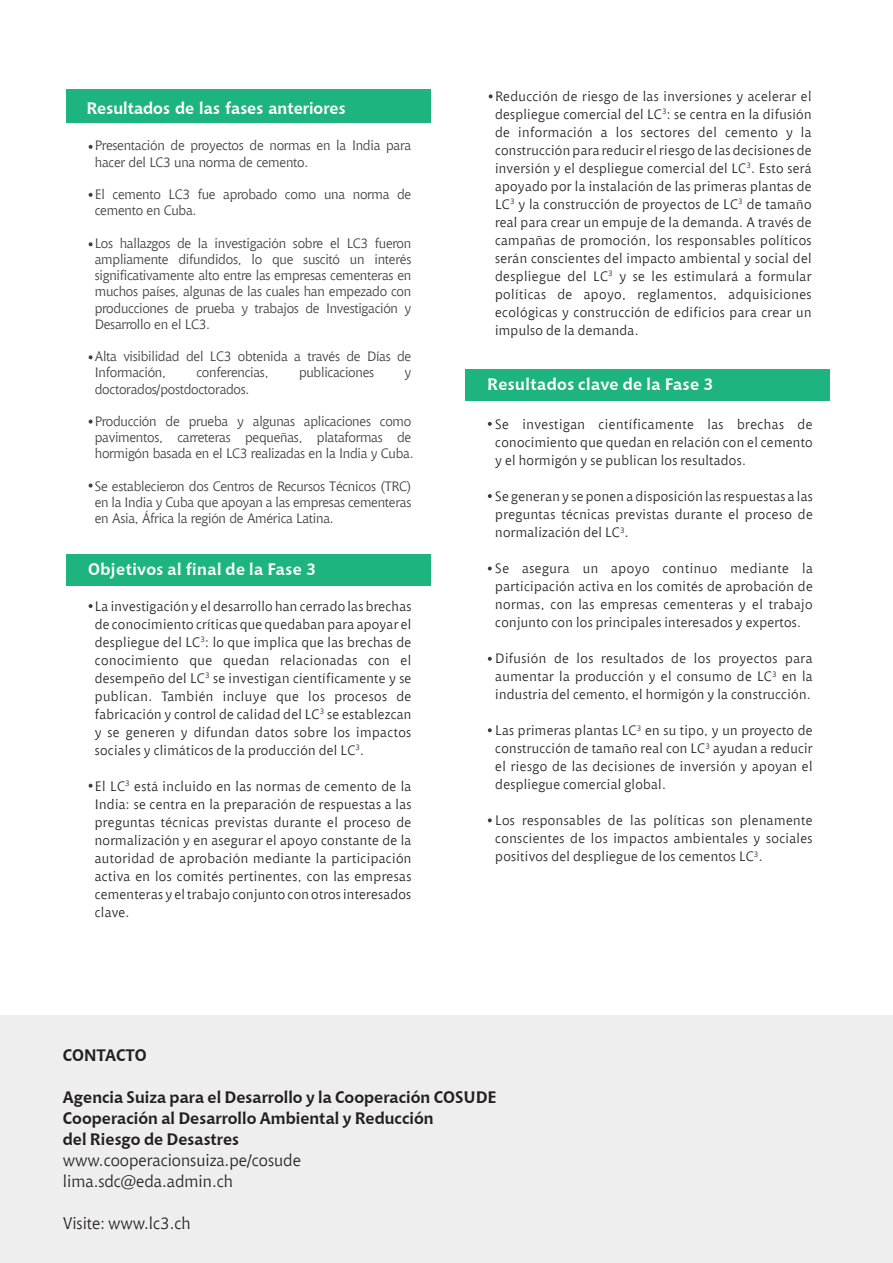
<style>
.page{position:relative;width:893px;height:1263px;background:#fff}
.page>*{position:absolute;margin:0;border:0;box-sizing:border-box;transform-origin:0 0}
.t1{font:700 16.5px/21px "Chianti BT";color:#231f20}
.t2{font:16.5px/21px "Chianti BT";color:#231f20}
.t3{font:700 16.5px "Chianti BT";letter-spacing:.025em;color:#fff}
.t4{font:700 16.5px "Chianti BT";color:#fff}
.t5{font:13.5px/18px "Chianti BT";letter-spacing:.025em;color:#231f20;text-align:justify}
.t6{font:13.5px/16.2px "Chianti BT";letter-spacing:-.02em;color:#3e3e3f}
</style>
<div class="page">
<div style="left:0;top:1015px;width:893px;height:248px;background:#eeeeef"></div>
<div style="left:66px;top:89px;width:365px;height:34px;background:#1db480"></div>
<div style="left:465px;top:369px;width:365px;height:32px;background:#1db480"></div>
<svg style="left:89px;top:145px;width:4px;height:4px"></svg>
<svg style="left:89px;top:193px;width:4px;height:4px"></svg>
<svg style="left:89px;top:242px;width:4px;height:4px"></svg>
<div style="left:66px;top:554px;width:365px;height:32px;background:#1db480"></div>
<svg style="left:89px;top:355px;width:4px;height:4px"></svg>
<svg style="left:89px;top:420px;width:4px;height:4px"></svg>
<svg style="left:89px;top:483px;width:4px;height:4px"></svg>
<svg style="left:89px;top:604px;width:4px;height:4px"></svg>
<svg style="left:89px;top:784px;width:4px;height:4px"></svg>
<svg style="left:488px;top:422px;width:4px;height:4px"></svg>
<svg style="left:488px;top:494px;width:4px;height:4px"></svg>
<svg style="left:488px;top:566px;width:4px;height:4px"></svg>
<svg style="left:488px;top:657px;width:4px;height:4px"></svg>
<svg style="left:488px;top:728px;width:4px;height:4px"></svg>
<svg style="left:488px;top:818px;width:4px;height:4px"></svg>
<svg style="left:489px;top:94px;width:4px;height:4px"></svg>
<p class="t4" style="left:87px;top:99px;width:261px">Resultados de las fases anteriores</p>
<p class="t6" style="left:95px;top:138px;width:318px">Presentación de proyectos de normas en la India para hacer del LC3 una norma de cemento.</p>
<p class="t6" style="left:95px;top:186px;width:318px">El cemento LC3 fue aprobado como una norma de cemento en Cuba.</p>
<p class="t6" style="left:95px;top:235px;width:318px;text-align:justify">Los hallazgos de la investigación sobre el LC3 fueron ampliamente difundidos, lo que suscitó un interés significativamente alto entre las empresas cementeras en muchos países, algunas de las cuales han empezado con producciones de prueba y trabajos de Investigación y Desarrollo en el LC3.</p>
<p class="t6" style="left:95px;top:348px;width:318px">Alta visibilidad del LC3 obtenida a través de Días de<br>Información,</p>
<p class="t6" style="left:196px;top:364px;width:74px">conferencias,</p>
<p class="t6" style="left:299px;top:364px;width:77px">publicaciones</p>
<p class="t6" style="left:405px;top:364px;width:8px">y</p>
<p class="t6" style="left:95px;top:381px;width:156px">doctorados/postdoctorados.</p>
<p class="t6" style="left:95px;top:413px;width:320px">Producción de prueba y algunas aplicaciones como pavimentos, carreteras pequeñas, plataformas de hormigón basada en el LC3 realizadas en la India y Cuba.</p>
<p class="t6" style="left:95px;top:478px;width:318px;text-align:justify">Se establecieron dos Centros de Recursos Técnicos (TRC) en la India y Cuba que apoyan a las empresas cementeras en Asia, África la región de América Latina.</p>
<p class="t3" style="left:88px;top:559px;width:230px">Objetivos al final de la Fase 3</p>
<p class="t5" style="left:95px;top:597px;width:318px">La investigación y el desarrollo han cerrado las brechas de conocimiento críticas que quedaban para apoyar el despliegue del LC<sup>3</sup>: lo que implica que las brechas de conocimiento que quedan relacionadas con el desempeño del LC<sup>3</sup> se investigan científicamente y se publican. También incluye que los procesos de fabricación y control de calidad del LC<sup>3</sup> se establezcan y se generen y difundan datos sobre los impactos sociales y climáticos de la producción del LC<sup>3</sup>.</p>
<p class="t5" style="left:95px;top:777px;width:318px">El LC<sup>3</sup> está incluido en las normas de cemento de la India: se centra en la preparación de respuestas a las preguntas técnicas previstas durante el proceso de normalización y en asegurar el apoyo constante de la autoridad de aprobación mediante la participación activa en los comités pertinentes, con las empresas cementeras y el trabajo conjunto con otros interesados clave.</p>
<p class="t5" style="left:495px;top:87px;width:318px">Reducción de riesgo de las inversiones y acelerar el despliegue comercial del LC<sup>3</sup>: se centra en la difusión de información a los sectores del cemento y la construcción para reducir el riesgo de las decisiones de inversión y el despliegue comercial del LC<sup>3</sup>. Esto será apoyado por la instalación de las primeras plantas de LC<sup>3</sup> y la construcción de proyectos de LC<sup>3</sup> de tamaño real para crear un empuje de la demanda. A través de campañas de promoción, los responsables políticos serán conscientes del impacto ambiental y social del despliegue del LC<sup>3</sup> y se les estimulará a formular políticas de apoyo, reglamentos, adquisiciones ecológicas y construcción de edificios para crear un impulso de la demanda.</p>
<p class="t3" style="left:487px;top:374px;width:228px">Resultados clave de la Fase 3</p>
<p class="t5" style="left:495px;top:415px;width:319px">Se investigan científicamente las brechas de conocimiento que quedan en relación con el cemento y el hormigón y se publican los resultados.</p>
<p class="t5" style="left:495px;top:487px;width:319px">Se generan y se ponen a disposición las respuestas a las preguntas técnicas previstas durante el proceso de normalización del LC<sup>3</sup>.</p>
<p class="t5" style="left:495px;top:559px;width:319px">Se asegura un apoyo continuo mediante la participación activa en los comités de aprobación de normas, con las empresas cementeras y el trabajo conjunto con los principales interesados y expertos.</p>
<p class="t5" style="left:495px;top:649px;width:319px">Difusión de los resultados de los proyectos para aumentar la producción y el consumo de LC<sup>3</sup> en la industria del cemento, el hormigón y la construcción.</p>
<p class="t5" style="left:495px;top:721px;width:319px">Las primeras plantas LC<sup>3</sup> en su tipo, y un proyecto de construcción de tamaño real con LC<sup>3</sup> ayudan a reducir el riesgo de las decisiones de inversión y apoyan el despliegue comercial global.</p>
<p class="t5" style="left:495px;top:811px;width:319px">Los responsables de las políticas son plenamente conscientes de los impactos ambientales y sociales positivos del despliegue de los cementos LC<sup>3</sup>.</p>
<p class="t1" style="left:63px;top:1044px;width:85px">CONTACTO</p>
<p class="t1" style="left:63px;top:1086px;width:435px">Agencia Suiza para el Desarrollo y la Cooperación COSUDE<br>Cooperación al Desarrollo Ambiental y Reducción<br>del Riesgo de Desastres</p>
<p class="t2" style="left:63px;top:1150px;width:240px">www.cooperacionsuiza.pe/cosude lima.sdc@eda.admin.ch</p>
<p class="t2" style="left:63px;top:1213px;width:129px">Visite: www.lc3.ch</p>
</div>
